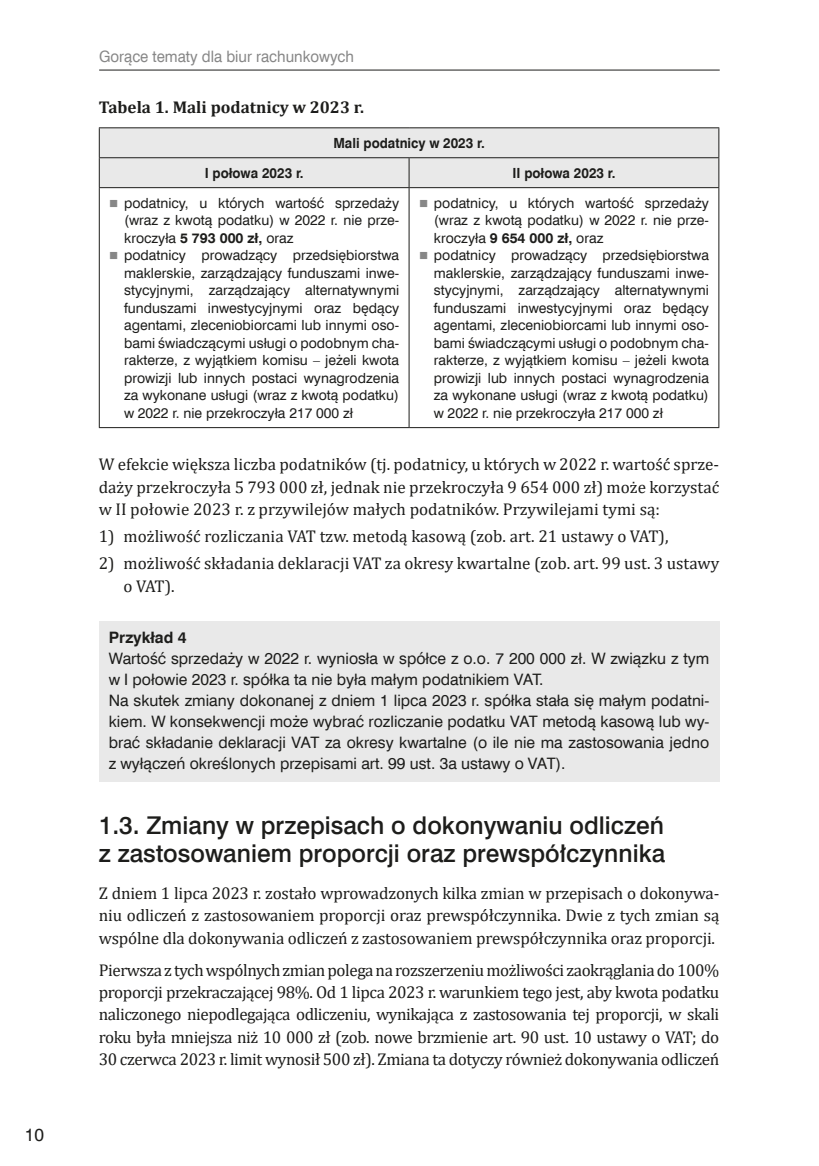
<style>
.page{position:relative;width:819px;height:1166px;background:#fff}
.page>*{position:absolute;margin:0;border:0;box-sizing:border-box;transform-origin:0 0}
.t1{font:24.5px/28px "Swis 721 Md EU";color:#1d1d1b}
.t2{font:17.5px "Swiss 721 TL";color:#1d1d1b}
.t3{font:17.15px/22.4px "Cambria";color:#1d1d1b;text-align:justify}
.t4{font:700 17.15px "Cambria";color:#1d1d1b}
.t5{font:15.75px/21px "Swiss 721 TL";color:#1d1d1b}
.t6{font:15.75px "Swiss 721 TL";color:#878787;scale:.95 1}
.t7{font:700 15.75px "Swiss 721 TL";color:#1d1d1b}
.t8{font:14px/17.5px "Swiss 721 TL";color:#1d1d1b}
.t9{font:700 14px "Swiss 721 TL";color:#1d1d1b;scale:.95 1}
.s1{font-weight:700}
</style>
<div class="page">
<hr style="left:99px;top:70px;width:620px;height:1px;background:#1d1d1b">
<div style="left:99px;top:621px;width:620px;height:25px;background:#e9e9e9"></div>
<div style="left:99px;top:642px;width:620px;height:56px;background:#e9e9e9"></div>
<div style="left:99px;top:684px;width:620px;height:98px;background:#e9e9e9"></div>
<hr style="left:408px;top:188px;width:1px;height:239px;background:#1d1d1b">
<hr style="left:99px;top:188px;width:1px;height:239px;background:#1d1d1b">
<hr style="left:718px;top:188px;width:1px;height:239px;background:#1d1d1b">
<hr style="left:99px;top:427px;width:310px;height:1px;background:#1d1d1b">
<hr style="left:409px;top:427px;width:310px;height:1px;background:#1d1d1b">
<hr style="left:99px;top:127px;width:310px;height:1px;background:#1d1d1b">
<hr style="left:409px;top:127px;width:310px;height:1px;background:#1d1d1b">
<div style="left:99px;top:128px;width:620px;height:59px;background:#e9e9e9"></div>
<hr style="left:99px;top:187px;width:310px;height:1px;background:#1d1d1b">
<hr style="left:409px;top:187px;width:310px;height:1px;background:#1d1d1b">
<p class="t2" style="left:25px;top:1124px;width:21px">10</p>
<p class="t6" style="left:99px;top:47px;width:270px">Gorące tematy dla biur rachunkowych</p>
<p class="t4" style="left:99px;top:95px;width:267px">Tabela 1. Mali podatnicy w 2023 r.</p>
<p class="t9" style="left:333px;top:134px;width:161px">Mali podatnicy w 2023 r.</p>
<p class="t9" style="left:205px;top:164px;width:106px">I połowa 2023 r.</p>
<p class="t9" style="left:512px;top:164px;width:110px">II połowa 2023 r.</p>
<p class="t8" style="left:124px;top:194px;width:276px">podatnicy, u których wartość sprzedaży (wraz z kwotą podatku) w 2022 r. nie prze&shy;kroczyła <span class="s1">5 793 000 zł,</span> oraz<br>podatnicy prowadzący przedsiębiorstwa maklerskie, zarządzający funduszami inwe&shy;stycyjnymi, zarządzający alternatywnymi funduszami inwestycyjnymi oraz będący agentami, zleceniobiorcami lub innymi oso&shy;bami świadczącymi usługi o podobnym cha&shy;rakterze, z wyjątkiem komisu – jeżeli kwota prowizji lub innych postaci wynagrodzenia za wykonane usługi (wraz z kwotą podatku) w 2022 r. nie przekroczyła 217 000 zł</p>
<p class="t8" style="left:434px;top:194px;width:276px">podatnicy, u których wartość sprzedaży (wraz z kwotą podatku) w 2022 r. nie prze&shy;kroczyła <span class="s1">9 654 000 zł,</span> oraz<br>podatnicy prowadzący przedsiębiorstwa maklerskie, zarządzający funduszami inwe&shy;stycyjnymi, zarządzający alternatywnymi funduszami inwestycyjnymi oraz będący agentami, zleceniobiorcami lub innymi oso&shy;bami świadczącymi usługi o podobnym cha&shy;rakterze, z wyjątkiem komisu – jeżeli kwota prowizji lub innych postaci wynagrodzenia za wykonane usługi (wraz z kwotą podatku) w 2022 r. nie przekroczyła 217 000 zł</p>
<p class="t3" style="left:99px;top:453px;width:622px">W efekcie większa liczba podatników (tj. podatnicy, u których w 2022 r. wartość sprze&shy;daży przekroczyła 5 793 000 zł, jednak nie przekroczyła 9 654 000 zł) może korzystać w II połowie 2023 r. z przywilejów małych podatników. Przywilejami tymi są:</p>
<p class="t3" style="left:99px;top:525px;width:571px">1) możliwość rozliczania VAT tzw. metodą kasową (zob. art. 21 ustawy o VAT),</p>
<p class="t3" style="left:124px;top:552px;width:597px;text-indent:-25px">2) możliwość składania deklaracji VAT za okresy kwartalne (zob. art. 99 ust. 3 ustawy o VAT).</p>
<p class="t7" style="left:109px;top:626px;width:80px">Przykład 4</p>
<p class="t5" style="left:109px;top:647px;width:602px">Wartość sprzedaży w 2022 r. wyniosła w spółce z o.o. 7 200 000 zł. W związku z tym w I połowie 2023 r. spółka ta nie była małym podatnikiem VAT.<br>Na skutek zmiany dokonanej z dniem 1 lipca 2023 r. spółka stała się małym podatni&shy;kiem. W konsekwencji może wybrać rozliczanie podatku VAT metodą kasową lub wy&shy;brać składanie deklaracji VAT za okresy kwartalne (o ile nie ma zastosowania jedno z wyłączeń określonych przepisami art. 99 ust. 3a ustawy o VAT).</p>
<h1 class="t1" style="left:99px;top:812px;width:568px">1.3. Zmiany w przepisach o dokonywaniu odliczeń z zastosowaniem proporcji oraz prewspółczynnika</h1>
<p class="t3" style="left:99px;top:882px;width:622px">Z dniem 1 lipca 2023 r. zostało wprowadzonych kilka zmian w przepisach o dokonywa&shy;niu odliczeń z zastosowaniem proporcji oraz prewspółczynnika. Dwie z tych zmian są wspólne dla dokonywania odliczeń z zastosowaniem prewspółczynnika oraz proporcji.</p>
<p class="t3" style="left:99px;top:959px;width:622px">Pierwsza z tych wspólnych zmian polega na rozszerzeniu możliwości zaokrąglania do 100% proporcji przekraczającej 98%. Od 1 lipca 2023 r. warunkiem tego jest, aby kwota podatku naliczonego niepodlegająca odliczeniu, wynikająca z zastosowania tej proporcji, w skali roku była mniejsza niż 10 000 zł (zob. nowe brzmienie art. 90 ust. 10 ustawy o VAT; do 30 czerwca 2023 r. limit wynosił 500 zł). Zmiana ta dotyczy również dokonywania odliczeń</p>
</div>
